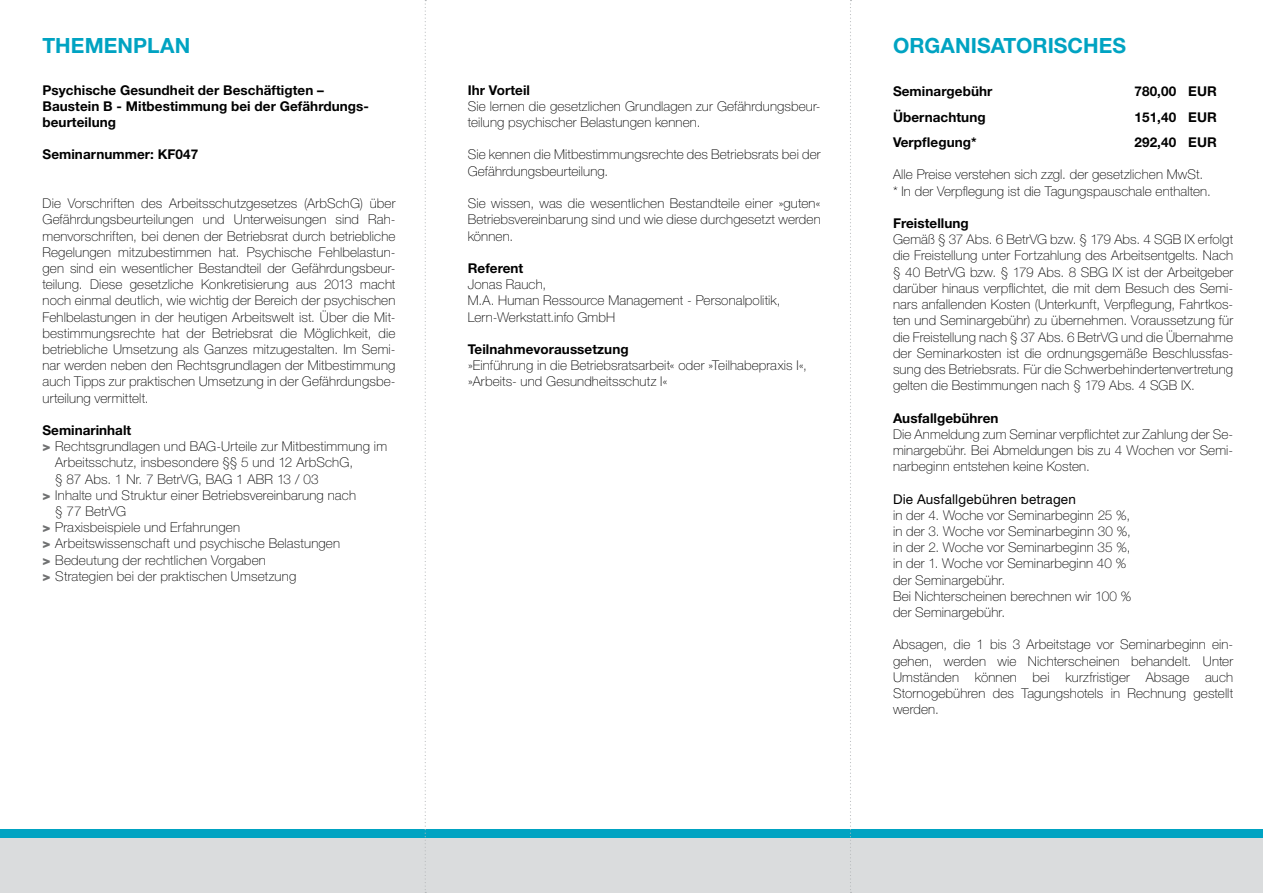
<style>
.page{position:relative;width:1263px;height:893px;background:#fff}
.page>*{position:absolute;margin:0;border:0;box-sizing:border-box;transform-origin:0 0}
.t1{font:700 21px "Helvetica Neue LT Std";letter-spacing:.005em;color:#00a3c2}
.t2{font:100 13.5px/16.2px "Helvetica Neue LT Std";letter-spacing:.01em;color:#000}
.t3{font:700 13.5px/16.2px "Helvetica Neue LT Std";letter-spacing:.005em;color:#000}
.t4{font:13.5px "Helvetica Neue LT Std";letter-spacing:.015em;color:#000}
.s1{font-weight:900;color:#707172}
</style>
<div class="page">
<div style="left:0;top:831px;width:1263px;height:62px;background:#dadcdd"></div>
<div style="left:0;top:829px;width:1263px;height:9px;background:#00a3c2"></div>
<svg style="left:425px;top:0;width:1px;height:893px"></svg>
<svg style="left:850px;top:0;width:1px;height:893px"></svg>
<h1 class="t1" style="left:43px;top:33px;width:149px">THEMENPLAN</h1>
<h1 class="t1" style="left:893px;top:33px;width:235px">ORGANISATORISCHES</h1>
<p class="t3" style="left:43px;top:81px;width:328px">Psychische Gesundheit der Beschäftigten –<br>Baustein B - Mitbestimmung bei der Gefährdungs&shy;beurteilung</p>
<p class="t3" style="left:43px;top:146px;width:157px">Seminarnummer: KF047</p>
<p class="t2" style="left:43px;top:195px;width:354px;text-align:justify">Die Vorschriften des Arbeitsschutzgesetzes (ArbSchG) über Gefährdungsbeurteilungen und Unterweisungen sind Rah&shy;menvorschriften, bei denen der Betriebsrat durch betriebliche Regelungen mitzubestimmen hat. Psychische Fehlbelastun&shy;gen sind ein wesentlicher Bestandteil der Gefährdungsbeur&shy;teilung. Diese gesetzliche Konkretisierung aus 2013 macht noch einmal deutlich, wie wichtig der Bereich der psychischen Fehlbelastungen in der heutigen Arbeitswelt ist. Über die Mit&shy;bestimmungsrechte hat der Betriebsrat die Möglichkeit, die betriebliche Umsetzung als Ganzes mitzugestalten. Im Semi&shy;nar werden neben den Rechtsgrundlagen der Mitbestimmung auch Tipps zur praktischen Umsetzung in der Gefährdungsbe&shy;urteilung vermittelt.</p>
<p class="t3" style="left:43px;top:422px;width:90px">Seminarinhalt</p>
<p class="t2" style="left:43px;top:438px;width:346px"><span class="s1">&gt;</span> Rechtsgrundlagen und BAG-Urteile zur Mitbestimmung im</p>
<p class="t2" style="left:55px;top:454px;width:299px">Arbeitsschutz, insbesondere §§ 5 und 12 ArbSchG,</p>
<p class="t2" style="left:55px;top:471px;width:265px">§ 87 Abs. 1 Nr. 7 BetrVG, BAG 1 ABR 13 / 03</p>
<p class="t2" style="left:43px;top:487px;width:315px"><span class="s1">&gt;</span> Inhalte und Struktur einer Betriebsvereinbarung nach</p>
<p class="t2" style="left:55px;top:503px;width:72px">§ 77 BetrVG</p>
<p class="t2" style="left:43px;top:519px;width:199px"><span class="s1">&gt;</span> Praxisbeispiele und Erfahrungen</p>
<p class="t2" style="left:43px;top:535px;width:299px"><span class="s1">&gt;</span> Arbeitswissenschaft und psychische Belastungen</p>
<p class="t2" style="left:43px;top:552px;width:225px"><span class="s1">&gt;</span> Bedeutung der rechtlichen Vorgaben</p>
<p class="t2" style="left:43px;top:568px;width:255px"><span class="s1">&gt;</span> Strategien bei der praktischen Umsetzung</p>
<p class="t3" style="left:468px;top:81px;width:64px">Ihr Vorteil</p>
<p class="t2" style="left:468px;top:98px;width:354px">Sie lernen die gesetzlichen Grundlagen zur Gefährdungsbeur&shy;teilung psychischer Belastungen kennen.</p>
<p class="t2" style="left:468px;top:147px;width:354px">Sie kennen die Mitbestimmungsrechte des Betriebsrats bei der<br>Gefährdungsbeurteilung.</p>
<p class="t2" style="left:468px;top:195px;width:354px;text-align:justify">Sie wissen, was die wesentlichen Bestandteile einer »guten« Betriebsvereinbarung sind und wie diese durchgesetzt werden können.</p>
<p class="t3" style="left:468px;top:260px;width:57px">Referent</p>
<p class="t2" style="left:468px;top:276px;width:314px">Jonas Rauch,<br>M.A. Human Ressource Management - Personalpolitik,<br>Lern-Werkstatt.info GmbH</p>
<p class="t3" style="left:468px;top:341px;width:162px">Teilnahmevoraussetzung</p>
<p class="t2" style="left:468px;top:357px;width:341px">»Einführung in die Betriebsratsarbeit« oder »Teilhabepraxis I«, »Arbeits- und Gesundheitsschutz I«</p>
<p class="t3" style="left:893px;top:83px;width:101px">Seminargebühr</p>
<p class="t3" style="left:1134px;top:83px;width:84px">780,00 EUR</p>
<p class="t3" style="left:893px;top:108px;width:94px">Übernachtung</p>
<p class="t3" style="left:1134px;top:108px;width:84px">151,40 EUR</p>
<p class="t3" style="left:893px;top:134px;width:85px">Verpflegung*</p>
<p class="t3" style="left:1134px;top:134px;width:84px">292,40 EUR</p>
<p class="t2" style="left:893px;top:167px;width:319px">Alle Preise verstehen sich zzgl. der gesetzlichen MwSt. * In der Verpflegung ist die Tagungspauschale enthalten.</p>
<p class="t3" style="left:893px;top:215px;width:77px">Freistellung</p>
<p class="t2" style="left:893px;top:231px;width:342px;text-align:justify">Gemäß § 37 Abs. 6 BetrVG bzw. § 179 Abs. 4 SGB IX erfolgt die Freistellung unter Fortzahlung des Arbeitsentgelts. Nach § 40 BetrVG bzw. § 179 Abs. 8 SBG IX ist der Arbeitgeber darüber hinaus verpflichtet, die mit dem Besuch des Semi&shy;nars anfallenden Kosten (Unterkunft, Verpflegung, Fahrtkos&shy;ten und Seminargebühr) zu übernehmen. Voraussetzung für die Freistellung nach § 37 Abs. 6 BetrVG und die Übernahme der Seminarkosten ist die ordnungsgemäße Beschlussfas&shy;sung des Betriebsrats. Für die Schwerbehindertenvertretung gelten die Bestimmungen nach § 179 Abs. 4 SGB IX.</p>
<p class="t3" style="left:893px;top:409px;width:107px">Ausfallgebühren</p>
<p class="t2" style="left:893px;top:426px;width:342px;text-align:justify">Die Anmeldung zum Seminar verpflichtet zur Zahlung der Se&shy;minargebühr. Bei Abmeldungen bis zu 4 Wochen vor Semi&shy;narbeginn entstehen keine Kosten.</p>
<p class="t4" style="left:893px;top:491px;width:184px">Die Ausfallgebühren betragen</p>
<p class="t2" style="left:893px;top:507px;width:240px">in der 4. Woche vor Seminarbeginn 25 %, in der 3. Woche vor Seminarbeginn 30 %, in der 2. Woche vor Seminarbeginn 35 %, in der 1. Woche vor Seminarbeginn 40 % der Seminargebühr.<br>Bei Nichterscheinen berechnen wir 100 % der Seminargebühr.</p>
<p class="t2" style="left:893px;top:636px;width:342px;text-align:justify">Absagen, die 1 bis 3 Arbeitstage vor Seminarbeginn ein&shy;gehen, werden wie Nichterscheinen behandelt. Unter Umständen können bei kurzfristiger Absage auch Stornogebühren des Tagungshotels in Rechnung gestellt werden.</p>
</div>
